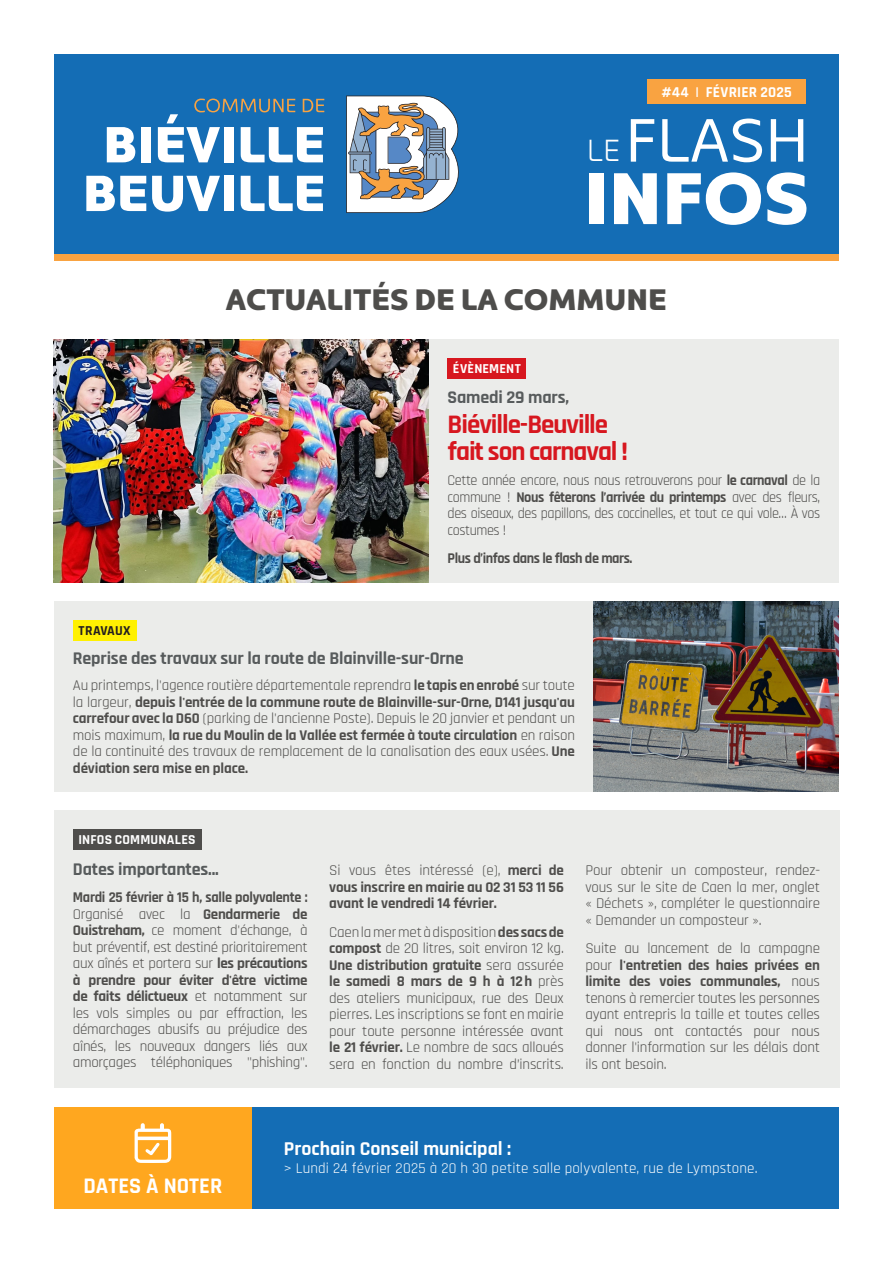
<style>
.page{position:relative;width:893px;height:1263px;background:#fff}
.page>*{position:absolute;margin:0;border:0;box-sizing:border-box;transform-origin:0 0}
._65_Header_black_Rajdhani{font:900 73.8px "Kyrial Display Pro";color:#fff}
._65_Header_black_Rajdhani-2{font:61.65px "Kyrial Display Pro";color:#fff}
._65_Header_black_Rajdhani-3{font:300 30.9px "Kyrial Display Pro";color:#fff}
._26_Header_black_Rajdhani{font:900 30px "Kyrial Display Pro";color:#4e4d4b}
.t1{font:700 27px "Rajdhani";letter-spacing:-.04em;color:#d7171f}
._21_Header_black_Rajdhani{font:700 22.5px "Rajdhani";color:#fff}
._12_Content_black_Rajdhani{font:700 19.8px "Rajdhani";color:#fff}
.SOUS-TITRES{font:700 18px "Rajdhani";letter-spacing:-.01em;color:#575b5c}
._9_Content_black_C_Rajdhani{font:700 15.15px "Rajdhani";letter-spacing:.015em;color:#fff}
.TEXTE{font:15px/16.5px "Rajdhani";letter-spacing:-.01em;color:#4e4d4b;text-align:justify}
.TEXTE-2{font:15px/16.5px "Rajdhani";letter-spacing:-.01em;color:#4e4d4b;text-align:justify;scale:.95 1}
.TEXTE-3{font:700 15px/16.5px "Rajdhani";letter-spacing:-.01em;color:#4e4d4b;text-align:justify}
._12_Content_black_Rajdhani-2{font:15px "Rajdhani";letter-spacing:.01em;color:#fff}
.TEXTE-4{font:700 15px "Rajdhani";letter-spacing:-.03em;color:#4e4d4b;scale:.95 1}
._10_Content_black_Rajdhani{font:700 13.8px "Rajdhani";letter-spacing:.015em;color:#fff}
.ARTICLES{font:700 13.8px "Rajdhani";letter-spacing:.015em;color:#fff}
.ARTICLES-2{font:700 13.8px "Rajdhani";letter-spacing:.02em;color:#231f20}
.s1{font-weight:700}
.s2{font-weight:400}
</style>
<div class="page">
<div style="left:54px;top:54px;width:785px;height:201px;background:#146db5"></div>
<div style="left:54px;top:255px;width:785px;height:6px;background:#f9a341"></div>
<div style="left:648px;top:80px;width:158px;height:24px;background:#f9a341"></div>
<svg style="left:107px;top:127px;width:28px;height:35px"></svg>
<div style="left:141px;top:127px;width:10px;height:35px;background:#fff"></div>
<svg style="left:86px;top:176px;width:60px;height:35px"></svg>
<svg style="left:152px;top:176px;width:68px;height:36px"></svg>
<div style="left:224px;top:176px;width:9px;height:35px;background:#fff"></div>
<svg style="left:241px;top:176px;width:82px;height:35px"></svg>
<svg style="left:346px;top:96px;width:113px;height:117px;background:#afb4b9"></svg>
<svg style="left:158px;top:99px;width:166px;height:63px"></svg>
<div style="left:252px;top:1107px;width:587px;height:102px;background:#146db5"></div>
<div style="left:54px;top:1107px;width:198px;height:102px;background:#ffa71f"></div>
<svg style="left:135px;top:1123px;width:36px;height:40px"></svg>
<div style="left:54px;top:601px;width:540px;height:191px;background:#ebecea"></div>
<div style="left:73px;top:620px;width:63px;height:21px;background:#fff101"></div>
<div style="left:429px;top:339px;width:410px;height:243px;background:#ebecea"></div>
<div style="left:448px;top:358px;width:78px;height:21px;background:#d7171f"></div>
<img style="left:594px;top:601px;width:245px;height:191px">
<img style="left:54px;top:339px;width:375px;height:243px">
<div style="left:54px;top:810px;width:785px;height:278px;background:#ebecea"></div>
<div style="left:73px;top:829px;width:128px;height:21px;background:#4e4d4b"></div>
<p class="_9_Content_black_C_Rajdhani" style="left:661px;top:83px;width:132px">#44 | FÉVRIER 2025</p>
<p class="_65_Header_black_Rajdhani-2" style="left:625px;top:98px;width:186px">FLASH</p>
<p class="_65_Header_black_Rajdhani" style="left:584px;top:141px;width:226px">INFOS</p>
<p class="_65_Header_black_Rajdhani-3" style="left:587px;top:127px;width:35px">LE</p>
<p class="_26_Header_black_Rajdhani" style="left:226px;top:276px;width:442px">ACTUALITÉS DE LA COMMUNE</p>
<p class="ARTICLES" style="left:453px;top:360px;width:69px">ÉVÈNEMENT</p>
<p class="SOUS-TITRES" style="left:448px;top:386px;width:123px">Samedi 29 mars,</p>
<p class="t1" style="left:448px;top:407px;width:162px">Biéville-Beuville</p>
<p class="t1" style="left:448px;top:434px;width:182px">fait son carnaval !</p>
<p class="ARTICLES-2" style="left:79px;top:622px;width:54px">TRAVAUX</p>
<p class="TEXTE-2" style="left:448px;top:473px;width:394px">Cette année encore, nous nous retrouverons pour <span class="s1">le carnaval</span> de la commune ! <span class="s1">Nous fêterons l’arrivée du printemps</span> avec des fleurs, des oiseaux, des papillons, des coccinelles, et tout ce qui vole… À vos costumes !</p>
<p class="TEXTE-4" style="left:448px;top:549px;width:196px">Plus d’infos dans le flash de mars.</p>
<p class="SOUS-TITRES" style="left:73px;top:648px;width:392px">Reprise des travaux sur la route de Blainville-sur-Orne</p>
<p class="TEXTE" style="left:73px;top:678px;width:504px">Au printemps, l'agence routière départementale reprendra <span class="s1">le tapis en enrobé</span> sur toute la largeur, <span class="s1">depuis l'entrée de la commune route de Blainville-sur-Orne, D141 jusqu'au carrefour avec la D60</span> (parking de l'ancienne Poste). Depuis le 20 janvier et pendant un mois maximum, <span class="s1">la rue du Moulin de la Vallée est fermée à toute circulation</span> en raison de la continuité des travaux de remplacement de la canalisation des eaux usées. <span class="s1">Une déviation sera mise en place.</span></p>
<p class="_10_Content_black_Rajdhani" style="left:79px;top:831px;width:119px">INFOS COMMUNALES</p>
<p class="SOUS-TITRES" style="left:73px;top:858px;width:147px">Dates importantes...</p>
<p class="TEXTE" style="left:73px;top:890px;width:236px"><span class="s1">Mardi 25 février à 15 h, salle polyvalente :<br></span>Organisé avec la <span class="s1">Gendarmerie de Ouistreham,</span> ce moment d'échange, à but préventif, est destiné prioritairement aux aînés et portera sur <span class="s1">les précautions à prendre pour éviter d'être victime de faits délictueux</span> et notamment sur les vols simples ou par effraction, les démarchages abusifs au préjudice des aînés, les nouveaux dangers liés aux amorçages téléphoniques "phishing".</p>
<p class="TEXTE-3" style="left:329px;top:862px;width:236px"><span class="s2">Si vous êtes intéressé (e),</span> merci de vous inscrire en mairie au 02 31 53 11 56 avant le vendredi 14 février.</p>
<p class="TEXTE" style="left:329px;top:924px;width:236px">Caen la mer met à disposition <span class="s1">des sacs de compost</span> de 20 litres, soit environ 12 kg.<br><span class="s1">Une distribution gratuite</span> sera assurée <span class="s1">le samedi 8 mars de 9 h à 12h</span> près des ateliers municipaux, rue des Deux pierres. Les inscriptions se font en mairie pour toute personne intéressée avant <span class="s1">le 21 février.</span> Le nombre de sacs alloués sera en fonction du nombre d’inscrits.</p>
<p class="TEXTE" style="left:585px;top:862px;width:236px">Pour obtenir un composteur, rendez&shy;vous sur le site de Caen la mer, onglet</p>
<p class="TEXTE" style="left:585px;top:895px;width:236px">« Déchets », compléter le questionnaire « Demander un composteur ».</p>
<p class="TEXTE" style="left:585px;top:940px;width:236px">Suite au lancement de la campagne pour <span class="s1">l'entretien des haies privées en limite des voies communales,</span> nous tenons à remercier toutes les personnes ayant entrepris la taille et toutes celles qui nous ont contactés pour nous donner l'information sur les délais dont ils ont besoin.</p>
<p class="_21_Header_black_Rajdhani" style="left:84px;top:1172px;width:140px">DATES À NOTER</p>
<p class="_12_Content_black_Rajdhani" style="left:284px;top:1137px;width:229px">Prochain Conseil municipal :</p>
<p class="_12_Content_black_Rajdhani-2" style="left:284px;top:1160px;width:475px">&gt; Lundi 24 février 2025 à 20 h 30 petite salle polyvalente, rue de Lympstone.</p>
</div>
